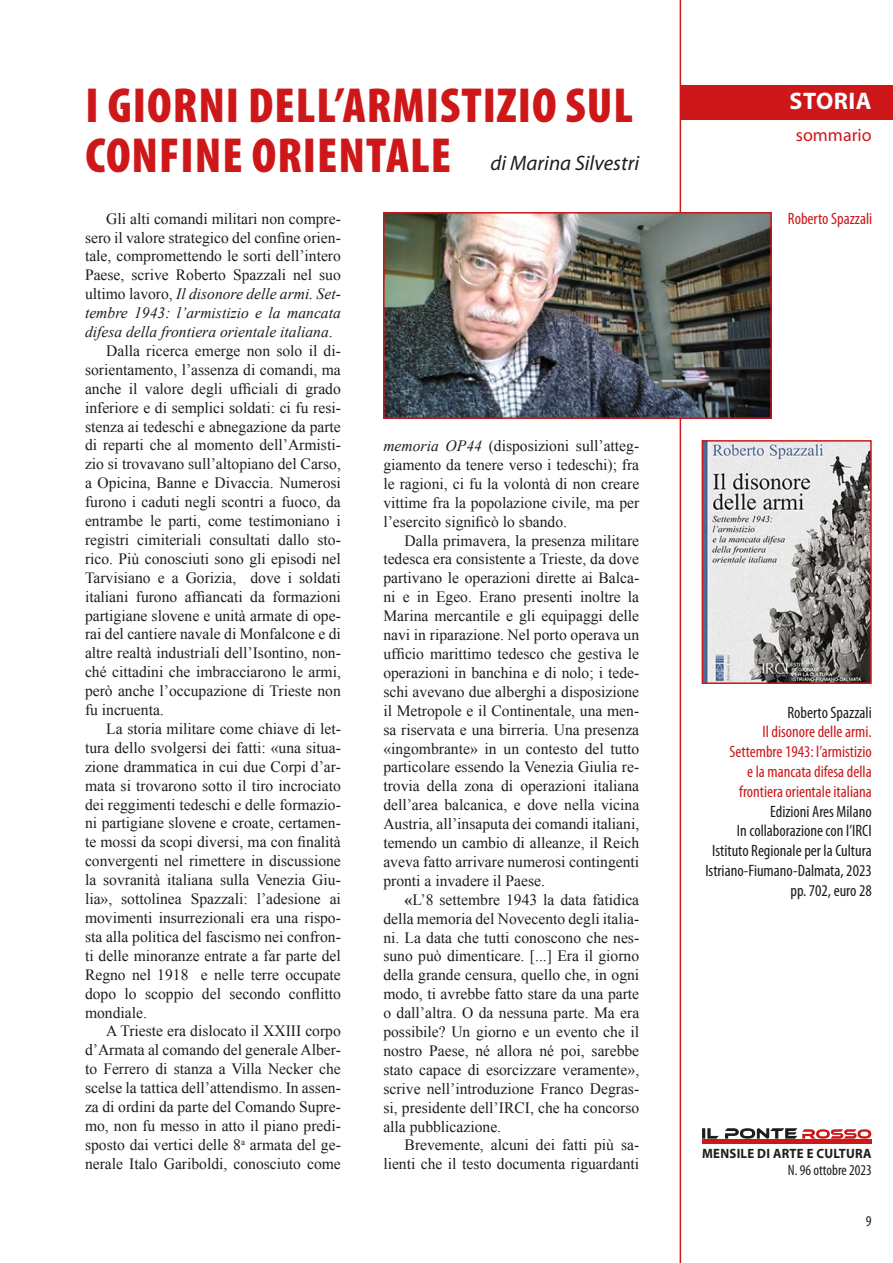
<style>
.page{position:relative;width:893px;height:1263px;background:#fff}
.page>*{position:absolute;margin:0;border:0;box-sizing:border-box;transform-origin:0 0}
.t1{font:900 condensed 49.5px/49.5px "Myriad Pro";letter-spacing:.02em;color:#cd1719}
.t2{font:700 24px "Myriad Pro";letter-spacing:.02em;color:#fff}
.t3{font:italic 21px "Myriad Pro";color:#1d1d1b}
.t4{font:18px "Myriad Pro";color:#cd1719}
.t5{font:condensed 16.5px/19.8px "Myriad Pro";color:#1d1d1b;text-align:right}
.t6{font:condensed 16.5px/19.8px "Myriad Pro";color:#cd1719;text-align:right}
.t7{font:15.75px/18.9px "Times New Roman";color:#1d1d1b;text-align:justify}
.t8{font:italic 15.75px "Times New Roman";color:#1d1d1b}
.t9{font:condensed 15px "Myriad Pro";color:#1d1d1b}
.t10{font:700 13.5px "Myriad Pro";letter-spacing:.02em;color:#1d1d1b;scale:.95 1}
.s1{font-style:normal}
.s2{font-style:italic}
.s3{font-weight:700}
</style>
<div class="page">
<div style="left:680px;top:85px;width:213px;height:34px;background:#cd1719"></div>
<hr style="left:680px;top:0;width:1px;height:1263px;background:#cd1719">
<hr style="left:702px;top:1139px;width:170px;height:4px;background:#cd1719">
<svg style="left:725px;top:1128px;width:146px;height:11px"></svg>
<svg style="left:702px;top:1128px;width:17px;height:11px"></svg>
<img style="left:705px;top:443px;width:164px;height:238px">
<div style="left:702px;top:440px;width:170px;height:244px;border:2px solid #cd1719"></div>
<img style="left:386px;top:215px;width:383px;height:201px">
<div style="left:383px;top:212px;width:389px;height:207px;border:2px solid #cd1719"></div>
<h1 class="t1" style="left:86px;top:82px;width:549px">I GIORNI DELL’ARMISTIZIO SUL<br>CONFINE ORIENTALE</h1>
<h3 class="t3" style="left:490px;top:150px;width:150px">di Marina Silvestri</h3>
<p class="t7" style="left:106px;top:209px;width:236px">Gli alti comandi militari non compre-</p>
<p class="t7" style="left:85px;top:228px;width:257px">sero il valore strategico del confine orien-</p>
<p class="t7" style="left:85px;top:247px;width:257px">tale, compromettendo le sorti dell’intero</p>
<p class="t7" style="left:85px;top:266px;width:257px">Paese, scrive Roberto Spazzali nel suo</p>
<p class="t8" style="left:85px;top:285px;width:257px"><span class="s1">ultimo lavoro,</span> Il disonore delle armi. Set-</p>
<p class="t8" style="left:85px;top:304px;width:257px">tembre 1943: l’armistizio e la mancata</p>
<p class="t8" style="left:85px;top:323px;width:249px">difesa della frontiera orientale italiana<span class="s1">.</span></p>
<p class="t7" style="left:106px;top:341px;width:236px">Dalla ricerca emerge non solo il di-</p>
<p class="t7" style="left:85px;top:360px;width:257px">sorientamento, l’assenza di comandi, ma</p>
<p class="t7" style="left:85px;top:379px;width:257px">anche il valore degli ufficiali di grado</p>
<p class="t7" style="left:85px;top:398px;width:257px">inferiore e di semplici soldati: ci fu resi-</p>
<p class="t7" style="left:85px;top:417px;width:257px">stenza ai tedeschi e abnegazione da parte</p>
<p class="t7" style="left:85px;top:436px;width:257px">di reparti che al momento dell’Armisti-</p>
<p class="t7" style="left:85px;top:455px;width:257px">zio si trovavano sull’altopiano del Carso,</p>
<p class="t7" style="left:85px;top:473px;width:257px">a Opicina, Banne e Divaccia. Numerosi</p>
<p class="t7" style="left:85px;top:492px;width:257px">furono i caduti negli scontri a fuoco, da</p>
<p class="t7" style="left:85px;top:511px;width:257px">entrambe le parti, come testimoniano i</p>
<p class="t7" style="left:85px;top:530px;width:257px">registri cimiteriali consultati dallo sto-</p>
<p class="t7" style="left:85px;top:549px;width:257px">rico. Più conosciuti sono gli episodi nel</p>
<p class="t7" style="left:85px;top:568px;width:257px">Tarvisiano e a Gorizia, dove i soldati</p>
<p class="t7" style="left:85px;top:587px;width:257px">italiani furono affiancati da formazioni</p>
<p class="t7" style="left:85px;top:606px;width:257px">partigiane slovene e unità armate di ope-</p>
<p class="t7" style="left:85px;top:625px;width:257px">rai del cantiere navale di Monfalcone e di</p>
<p class="t7" style="left:85px;top:644px;width:257px">altre realtà industriali dell’Isontino, non-</p>
<p class="t7" style="left:85px;top:662px;width:257px">ché cittadini che imbracciarono le armi,</p>
<p class="t7" style="left:85px;top:681px;width:257px">però anche l’occupazione di Trieste non</p>
<p class="t7" style="left:85px;top:700px;width:80px">fu incruenta.</p>
<p class="t7" style="left:106px;top:719px;width:236px">La storia militare come chiave di let-</p>
<p class="t7" style="left:85px;top:738px;width:257px">tura dello svolgersi dei fatti: «una situa-</p>
<p class="t7" style="left:85px;top:757px;width:257px">zione drammatica in cui due Corpi d’ar-</p>
<p class="t7" style="left:85px;top:776px;width:257px">mata si trovarono sotto il tiro incrociato</p>
<p class="t7" style="left:85px;top:795px;width:257px">dei reggimenti tedeschi e delle formazio-</p>
<p class="t7" style="left:85px;top:814px;width:257px">ni partigiane slovene e croate, certamen-</p>
<p class="t7" style="left:85px;top:833px;width:257px">te mossi da scopi diversi, ma con finalità</p>
<p class="t7" style="left:85px;top:851px;width:257px">convergenti nel rimettere in discussione</p>
<p class="t7" style="left:85px;top:870px;width:257px">la sovranità italiana sulla Venezia Giu-</p>
<p class="t7" style="left:85px;top:889px;width:257px">lia», sottolinea Spazzali: l’adesione ai</p>
<p class="t7" style="left:85px;top:908px;width:257px">movimenti insurrezionali era una rispo-</p>
<p class="t7" style="left:85px;top:927px;width:257px">sta alla politica del fascismo nei confron-</p>
<p class="t7" style="left:85px;top:946px;width:257px">ti delle minoranze entrate a far parte del</p>
<p class="t7" style="left:85px;top:965px;width:257px">Regno nel 1918 e nelle terre occupate</p>
<p class="t7" style="left:85px;top:984px;width:257px">dopo lo scoppio del secondo conflitto</p>
<p class="t7" style="left:85px;top:1003px;width:63px">mondiale.</p>
<p class="t7" style="left:106px;top:1022px;width:236px">A Trieste era dislocato il XXIII corpo</p>
<p class="t7" style="left:85px;top:1040px;width:257px">d’Armata al comando del generale Alber-</p>
<p class="t7" style="left:85px;top:1059px;width:257px">to Ferrero di stanza a Villa Necker che</p>
<p class="t7" style="left:85px;top:1078px;width:257px">scelse la tattica dell’attendismo. In assen-</p>
<p class="t7" style="left:85px;top:1097px;width:257px">za di ordini da parte del Comando Supre-</p>
<p class="t7" style="left:85px;top:1116px;width:257px">mo, non fu messo in atto il piano predi-</p>
<p class="t7" style="left:85px;top:1135px;width:257px">sposto dai vertici delle 8<sup>a</sup> armata del ge-</p>
<p class="t7" style="left:85px;top:1154px;width:257px">nerale Italo Gariboldi, conosciuto come</p>
<p class="t7" style="left:383px;top:436px;width:257px"><span class="s2">memoria OP44</span> (disposizioni sull’atteg&shy;giamento da tenere verso i tedeschi); fra le ragioni, ci fu la volontà di non creare vittime fra la popolazione civile, ma per l’esercito significò lo sbando.</p>
<p class="t7" style="left:383px;top:531px;width:257px;text-indent:21px">Dalla primavera, la presenza militare tedesca era consistente a Trieste, da dove partivano le operazioni dirette ai Balca&shy;ni e in Egeo. Erano presenti inoltre la Marina mercantile e gli equipaggi delle navi in riparazione. Nel porto operava un ufficio marittimo tedesco che gestiva le operazioni in banchina e di nolo; i tede&shy;schi avevano due alberghi a disposizione il Metropole e il Continentale, una men&shy;sa riservata e una birreria. Una presenza «ingombrante» in un contesto del tutto particolare essendo la Venezia Giulia re&shy;trovia della zona di operazioni italiana dell’area balcanica, e dove nella vicina Austria, all’insaputa dei comandi italiani, temendo un cambio di alleanze, il Reich aveva fatto arrivare numerosi contingenti pronti a invadere il Paese.</p>
<p class="t7" style="left:383px;top:890px;width:257px;text-indent:21px"><span class="s3">«</span>L’8 settembre 1943 la data fatidica della memoria del Novecento degli italia&shy;ni. La data che tutti conoscono che nes&shy;suno può dimenticare. [...] Era il giorno della grande censura, quello che, in ogni modo, ti avrebbe fatto stare da una parte o dall’altra. O da nessuna parte. Ma era possibile? Un giorno e un evento che il nostro Paese, né allora né poi, sarebbe stato capace di esorcizzare veramente», scrive nell’introduzione Franco Degras&shy;si, presidente dell’IRCI, che ha concorso alla pubblicazione.</p>
<p class="t7" style="left:383px;top:1136px;width:257px;text-align:right">Brevemente, alcuni dei fatti più sa&shy;lienti che il testo documenta riguardanti</p>
<h2 class="t2" style="left:790px;top:86px;width:83px">STORIA</h2>
<p class="t4" style="left:796px;top:124px;width:77px">sommario</p>
<p class="t6" style="left:788px;top:209px;width:86px">Roberto Spazzali</p>
<p class="t5" style="left:787px;top:702px;width:86px">Roberto Spazzali</p>
<p class="t6" style="left:729px;top:722px;width:144px">Il disonore delle armi.<br>Settembre 1943: l’armistizio e la mancata difesa della frontiera orientale italiana</p>
<p class="t5" style="left:705px;top:801px;width:168px">Edizioni Ares Milano<br>In collaborazione con l’IRCI<br>Istituto Regionale per la Cultura<br>Istriano-Fiumano-Dalmata, 2023 pp. 702, euro 28</p>
<p class="t10" style="left:702px;top:1144px;width:180px">MENSILE DI ARTE E CULTURA</p>
<p class="t9" style="left:788px;top:1161px;width:85px">N. 96 ottobre 2023</p>
<p class="t9" style="left:866px;top:1212px;width:7px">9</p>
</div>
